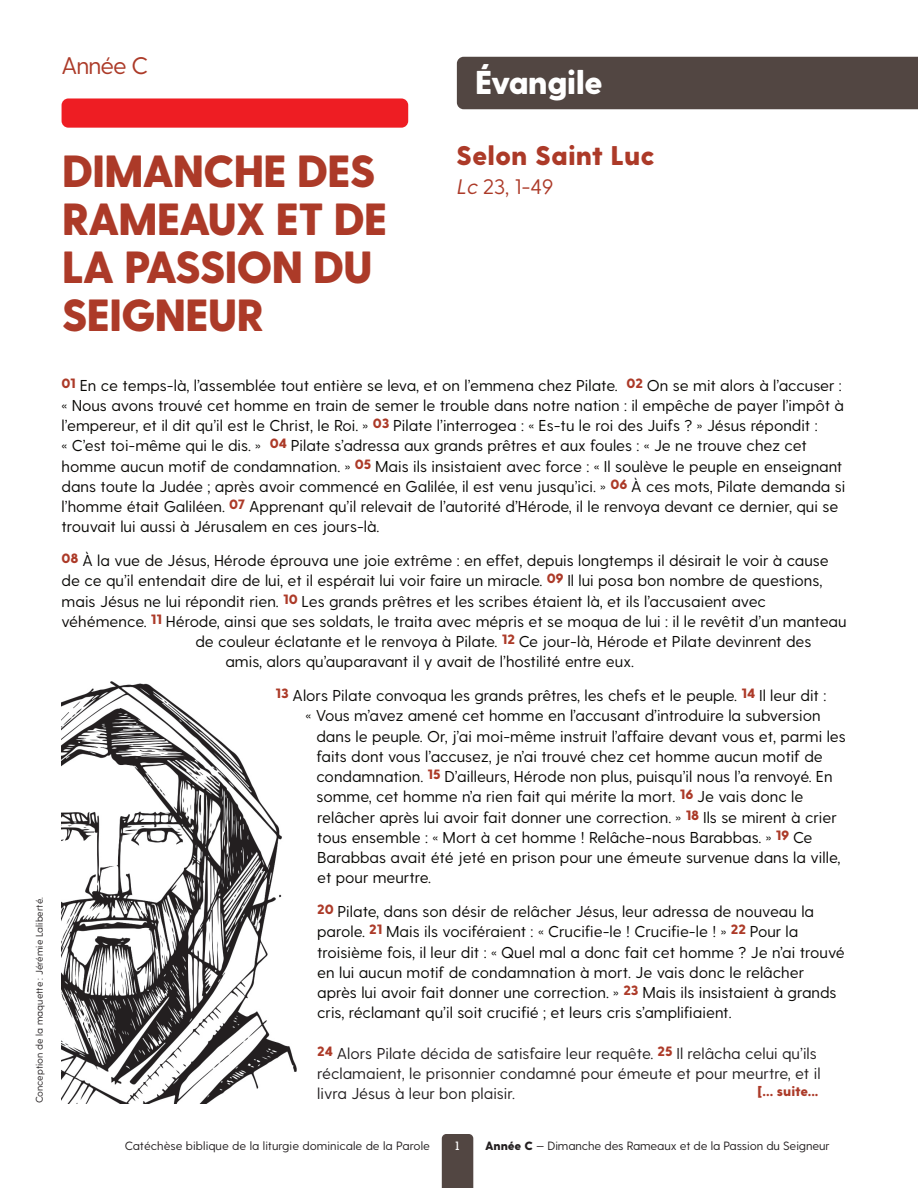
<style>
.page{position:relative;width:918px;height:1188px;background:#fff}
.page>*{position:absolute;margin:0;border:0;box-sizing:border-box;transform-origin:0 0}
.t1{font:800 45px/48px "Greycliff CF";letter-spacing:-.04em;color:#ac3a28}
.t2{font:800 33px "Greycliff CF";letter-spacing:-.03em;color:#fff}
.t3{font:800 27px "Greycliff CF";color:#ac3a28}
.t4{font:24px "Greycliff CF";letter-spacing:-.04em;color:#ac3a28}
.t5{font:21px "Greycliff CF";color:#ac3a28}
.t6{font:15.75px/20.2px "Greycliff CF";color:#080704}
.t7{font:15.75px/20.2px "Greycliff CF";color:#231f20}
.t8{font:800 13.5px "Greycliff CF";letter-spacing:-.005em;color:#ac3a28}
.t9{font:12px "Greycliff CF";letter-spacing:-.01em;color:#231f20}
.t10{font:600 12px "Visby Slab CF";color:#fff}
.t11{font:9.75px "Greycliff CF";color:#231f20}
.s1{font-style:italic}
.s2{font-weight:800}
</style>
<div class="page">
<div style="left:457px;top:57px;width:461px;height:52px;background:#524642"></div>
<img style="left:62px;top:681px;width:235px;height:422px">
<div style="left:442px;top:1134px;width:31px;height:54px;background:#524642"></div>
<div style="left:62px;top:98px;width:346px;height:30px;background:#ee1d23;border-radius:7px"></div>
<h3 class="t4" style="left:62px;top:55px;width:88px">Année C</h3>
<h1 class="t1" style="left:62px;top:150px;width:328px">DIMANCHE DES<br>RAMEAUX ET DE<br>LA PASSION DU<br>SEIGNEUR</h1>
<h2 class="t2" style="left:475px;top:67px;width:130px">Évangile</h2>
<h3 class="t3" style="left:456px;top:144px;width:200px">Selon Saint Luc</h3>
<h3 class="t5" style="left:456px;top:177px;width:98px"><span class="s1">Lc</span> 23, 1-49</h3>
<p class="t11" style="left:35px;top:1103px;width:208px;rotate:-90deg">Conception de la maquette : Jérémie Laliberté.</p>
<p class="t6" style="left:62px;top:376px;width:785px"><sup>01</sup> En ce temps-là, l’assemblée tout entière se leva, et on l’emmena chez Pilate. <sup>02</sup> On se mit alors à l’accuser : « Nous avons trouvé cet homme en train de semer le trouble dans notre nation : il empêche de payer l’impôt à l’empereur, et il dit qu’il est le Christ, le Roi. » <sup>03</sup> Pilate l’interrogea : « Es-tu le roi des Juifs ? » Jésus répondit :<br>« C’est toi-même qui le dis. » <sup>04</sup> Pilate s’adressa aux grands prêtres et aux foules : « Je ne trouve chez cet homme aucun motif de condamnation. » <sup>05</sup> Mais ils insistaient avec force : « Il soulève le peuple en enseignant dans toute la Judée ; après avoir commencé en Galilée, il est venu jusqu’ici. » <sup>06</sup> À ces mots, Pilate demanda si l’homme était Galiléen. <sup>07</sup> Apprenant qu’il relevait de l’autorité d’Hérode, il le renvoya devant ce dernier, qui se trouvait lui aussi à Jérusalem en ces jours-là.</p>
<p class="t6" style="left:62px;top:551px;width:769px"><sup>08</sup> À la vue de Jésus, Hérode éprouva une joie extrême : en effet, depuis longtemps il désirait le voir à cause</p>
<p class="t6" style="left:62px;top:571px;width:762px">de ce qu’il entendait dire de lui, et il espérait lui voir faire un miracle. <sup>09</sup> Il lui posa bon nombre de questions,</p>
<p class="t6" style="left:62px;top:592px;width:706px">mais Jésus ne lui répondit rien. <sup>10</sup> Les grands prêtres et les scribes étaient là, et ils l’accusaient avec</p>
<p class="t6" style="left:62px;top:612px;width:787px">véhémence. <sup>11</sup> Hérode, ainsi que ses soldats, le traita avec mépris et se moqua de lui : il le revêtit d’un manteau</p>
<p class="t6" style="left:195px;top:632px;width:618px">de couleur éclatante et le renvoya à Pilate. <sup>12</sup> Ce jour-là, Hérode et Pilate devinrent des</p>
<p class="t6" style="left:225px;top:652px;width:410px">amis, alors qu’auparavant il y avait de l’hostilité entre eux.</p>
<p class="t6" style="left:276px;top:686px;width:552px"><sup>13</sup> Alors Pilate convoqua les grands prêtres, les chefs et le peuple. <sup>14</sup> Il leur dit :</p>
<p class="t6" style="left:306px;top:706px;width:517px">« Vous m’avez amené cet homme en l’accusant d’introduire la subversion</p>
<p class="t6" style="left:316px;top:727px;width:531px">dans le peuple. Or, j’ai moi-même instruit l’affaire devant vous et, parmi les</p>
<p class="t6" style="left:316px;top:747px;width:508px">faits dont vous l’accusez, je n’ai trouvé chez cet homme aucun motif de</p>
<p class="t6" style="left:316px;top:767px;width:518px">condamnation. <sup>15</sup> D’ailleurs, Hérode non plus, puisqu’il nous l’a renvoyé. En</p>
<p class="t6" style="left:316px;top:787px;width:488px">somme, cet homme n’a rien fait qui mérite la mort. <sup>16</sup> Je vais donc le</p>
<p class="t6" style="left:317px;top:808px;width:521px">relâcher après lui avoir fait donner une correction. » <sup>18</sup> Ils se mirent à crier</p>
<p class="t6" style="left:317px;top:828px;width:497px">tous ensemble : « Mort à cet homme ! Relâche-nous Barabbas. » <sup>19</sup> Ce</p>
<p class="t6" style="left:317px;top:848px;width:525px">Barabbas avait été jeté en prison pour une émeute survenue dans la ville,</p>
<p class="t6" style="left:317px;top:868px;width:116px">et pour meurtre.</p>
<p class="t6" style="left:317px;top:902px;width:529px"><sup>20</sup> Pilate, dans son désir de relâcher Jésus, leur adressa de nouveau la parole. <sup>21</sup> Mais ils vociféraient : « Crucifie-le ! Crucifie-le ! » <sup>22</sup> Pour la troisième fois, il leur dit : « Quel mal a donc fait cet homme ? Je n’ai trouvé en lui aucun motif de condamnation à mort. Je vais donc le relâcher après lui avoir fait donner une correction. » <sup>23</sup> Mais ils insistaient à grands cris, réclamant qu’il soit crucifié ; et leurs cris s’amplifiaient.</p>
<p class="t7" style="left:317px;top:1044px;width:505px"><sup>24</sup> Alors Pilate décida de satisfaire leur requête. <sup>25</sup> Il relâcha celui qu’ils réclamaient, le prisonnier condamné pour émeute et pour meurtre, et il livra Jésus à leur bon plaisir.</p>
<p class="t8" style="left:758px;top:1086px;width:62px">[... suite...</p>
<p class="t9" style="left:125px;top:1141px;width:307px">Catéchèse biblique de la liturgie dominicale de la Parole</p>
<p class="t10" style="left:456px;top:1140px;width:5px">1</p>
<p class="t9" style="left:485px;top:1141px;width:346px"><span class="s2">Année C</span> — Dimanche des Rameaux et de la Passion du Seigneur</p>
</div>
